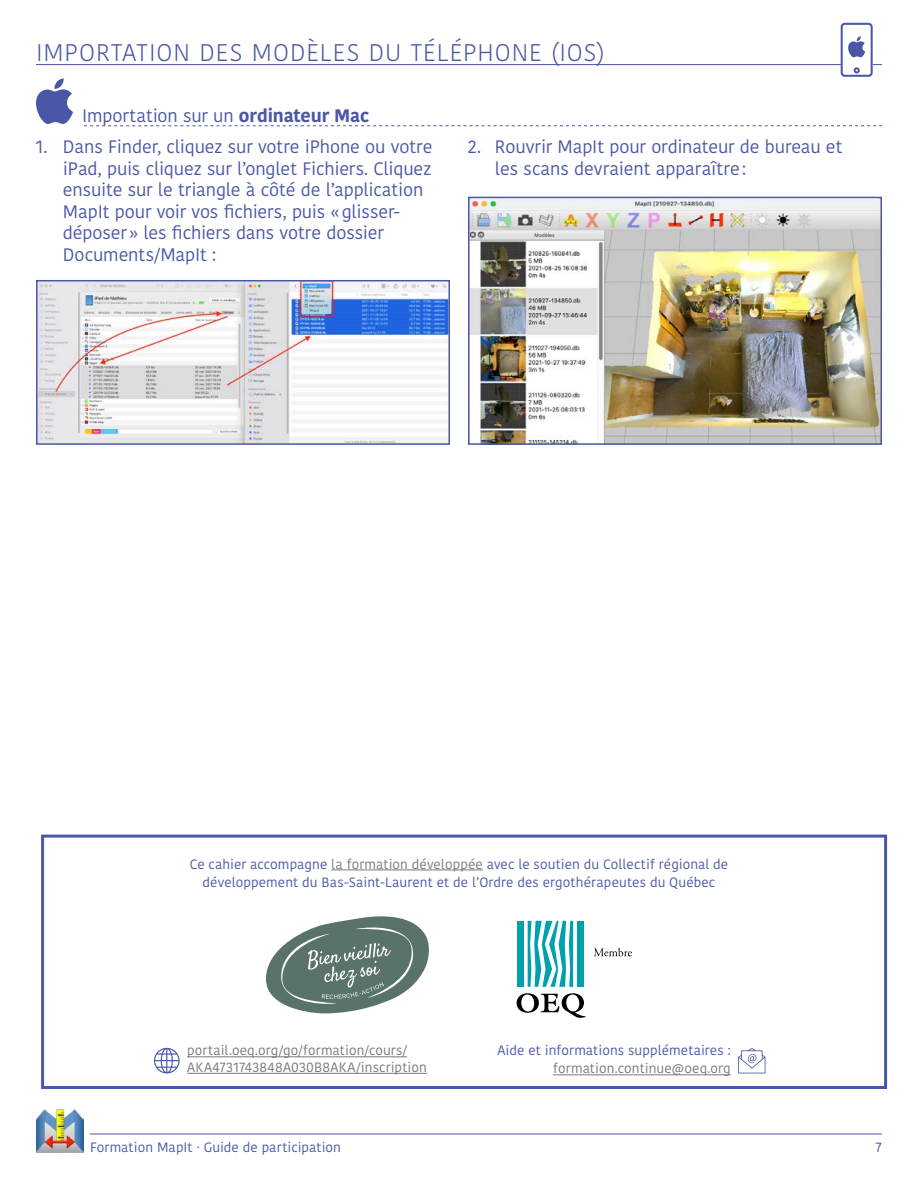
<style>
.page{position:relative;width:918px;height:1188px;background:#fff}
.page>*{position:absolute;margin:0;border:0;box-sizing:border-box;transform-origin:0 0}
.t1{font:300 24px "Kohinoor Devanagari";letter-spacing:.04em;color:#4a57a6}
.t2{font:18px/21.6px "Kohinoor Devanagari";letter-spacing:-.01em;color:#4a57a6}
.t3{font:13.5px/18px "Kohinoor Devanagari";letter-spacing:.005em;color:#4a57a6;text-align:center}
.t4{font:13.5px/16.5px "Kohinoor Devanagari";letter-spacing:.01em;color:#787878}
.s1{font-weight:700}
.s2{color:#787878}
</style>
<div class="page">
<img style="left:36px;top:1107px;width:47px;height:46px">
<hr style="left:90px;top:1134px;width:792px;height:1px;background:#4a57a6">
<div style="left:41px;top:835px;width:846px;height:254px;border:3px solid #4a57a6"></div>
<hr style="left:36px;top:64px;width:846px;height:1px;background:#4a57a6">
<svg style="left:84px;top:125px;width:798px;height:1px"></svg>
<img style="left:39px;top:283px;width:408px;height:159px">
<div style="left:36px;top:280px;width:414px;height:165px;border:2px solid #4a57a6"></div>
<img style="left:471px;top:200px;width:408px;height:242px">
<div style="left:468px;top:197px;width:414px;height:248px;border:2px solid #4a57a6"></div>
<svg style="left:36px;top:78px;width:37px;height:46px"></svg>
<svg style="left:841px;top:23px;width:32px;height:54px"></svg>
<hr style="left:331px;top:870px;width:152px;height:1px;background:#787878">
<hr style="left:187px;top:1056px;width:220px;height:1px;background:#787878">
<hr style="left:187px;top:1073px;width:240px;height:1px;background:#787878">
<hr style="left:553px;top:1074px;width:178px;height:1px;background:#787878">
<svg style="left:154px;top:1048px;width:26px;height:25px"></svg>
<svg style="left:738px;top:1048px;width:27px;height:25px"></svg>
<div style="left:577px;top:921px;width:6px;height:66px;background:#00a0af"></div>
<div style="left:517px;top:921px;width:7px;height:66px;background:#00a0af"></div>
<svg style="left:528px;top:921px;width:45px;height:66px"></svg>
<svg style="left:517px;top:993px;width:69px;height:25px"></svg>
<svg style="left:594px;top:948px;width:38px;height:8px"></svg>
<svg style="left:266px;top:916px;width:163px;height:98px"></svg>
<h1 class="t1" style="left:36px;top:39px;width:570px">IMPORTATION DES MODÈLES DU TÉLÉPHONE (IOS)</h1>
<p class="t2" style="left:82px;top:105px;width:289px">Importation sur un <span class="s1">ordinateur Mac</span></p>
<p class="t2" style="left:63px;top:136px;width:371px;text-indent:-27px">1. Dans Finder, cliquez sur votre iPhone ou votre iPad, puis cliquez sur l’onglet Fichiers. Cliquez ensuite sur le triangle à côté de l’application MapIt pour voir vos fichiers, puis «glisser&shy;déposer » les fichiers dans votre dossier Documents/MapIt :</p>
<p class="t2" style="left:495px;top:136px;width:349px;text-indent:-27px">2. Rouvrir MapIt pour ordinateur de bureau et les scans devraient apparaître:</p>
<p class="t3" style="left:190px;top:855px;width:540px">Ce cahier accompagne <span class="s2">la formation développée</span> avec le soutien du Collectif régional de développement du Bas-Saint-Laurent et de l’Ordre des ergothérapeutes du Québec</p>
<p class="t4" style="left:187px;top:1043px;width:241px">portail.oeq.org/go/formation/cours/<br>AKA4731743848A030B8AKA/inscription</p>
<p class="t3" style="left:497px;top:1042px;width:235px">Aide et informations supplémetaires :</p>
<p class="t4" style="left:553px;top:1061px;width:179px">formation.continue@oeq.org</p>
<p class="t3" style="left:90px;top:1138px;width:253px">Formation MapIt · Guide de participation</p>
<p class="t3" style="left:876px;top:1138px;width:8px">7</p>
</div>
